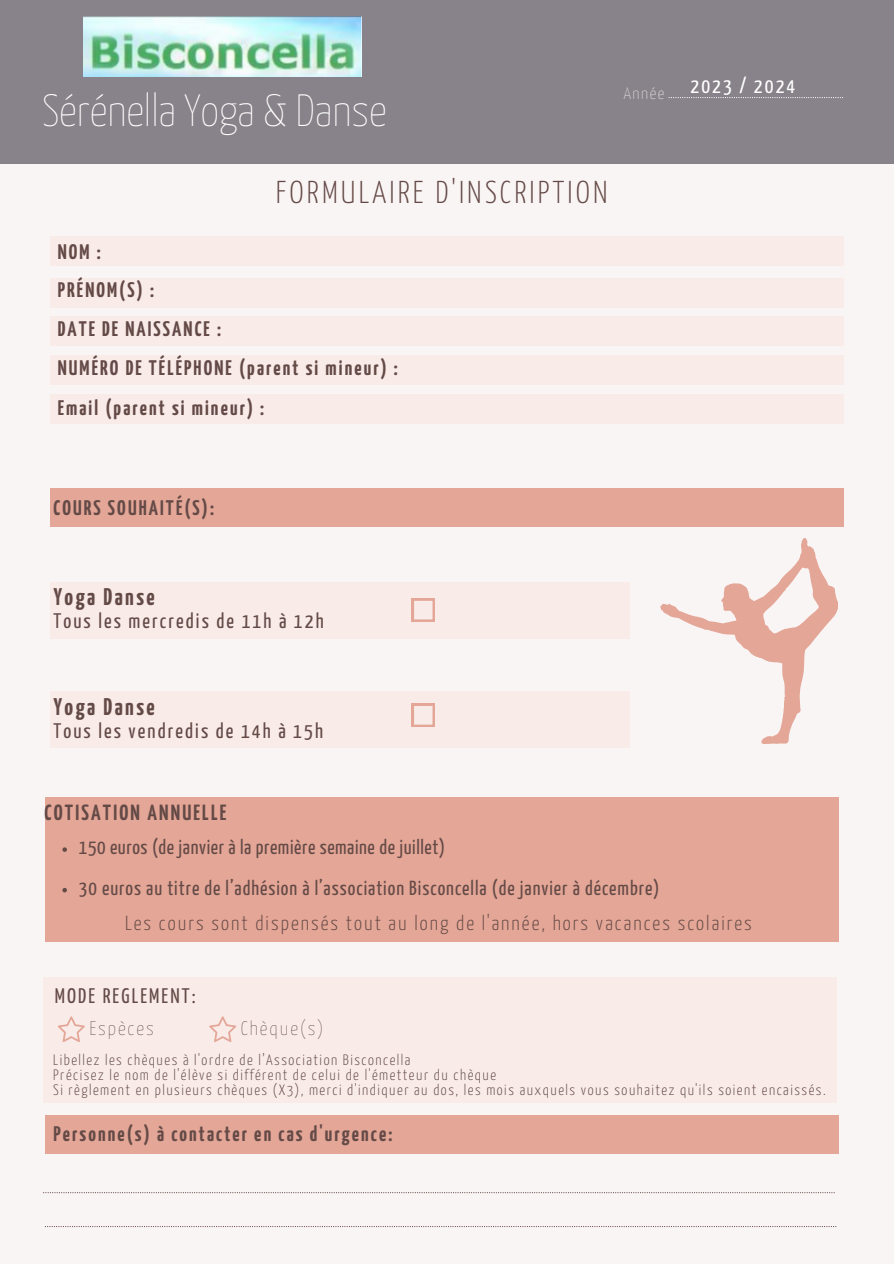
<style>
.page{position:relative;width:894px;height:1264px;background:#fff}
.page>*{position:absolute;margin:0;border:0;box-sizing:border-box;transform-origin:0 0}
.t1{font:200 45px "Yanone Kaffeesatz";color:#fff}
.t2{font:300 31.5px "Yanone Kaffeesatz";letter-spacing:.1em;color:#644a47}
.t3{font:700 24px "Yanone Kaffeesatz";letter-spacing:.1em;color:#644a47}
.t4{font:700 21.9px "Yanone Kaffeesatz";letter-spacing:.1em;color:#644a47}
.t5{font:700 21px "Yanone Kaffeesatz";letter-spacing:.1em;color:#644a47}
.t6{font:21px "Yanone Kaffeesatz";letter-spacing:.1em;color:#644a47}
.t7{font:21px "Yanone Kaffeesatz";letter-spacing:.1em;color:#fff}
.t8{font:20.25px "Yanone Kaffeesatz";letter-spacing:.045em;color:#644a47}
.t9{font:300 20.25px "Yanone Kaffeesatz";letter-spacing:.1em;color:#644a47}
.t10{font:200 19.5px "Yanone Kaffeesatz";letter-spacing:.1em;color:#644a47}
.t11{font:200 16.5px "Yanone Kaffeesatz";letter-spacing:.1em;color:#fff}
.t12{font:300 15px "Yanone Kaffeesatz";letter-spacing:.1em;color:#644a47}
</style>
<div class="page">
<div style="left:0;top:0;width:893px;height:1263px;background:#faf5f5"></div>
<div style="left:0;top:0;width:893px;height:163px;background:#88838a"></div>
<svg style="left:668px;top:97px;width:173px;height:1px"></svg>
<svg style="left:45px;top:1226px;width:791px;height:1px"></svg>
<svg style="left:43px;top:1192px;width:791px;height:1px"></svg>
<div style="left:50px;top:236px;width:793px;height:30px;background:#f8ebe8"></div>
<div style="left:50px;top:316px;width:793px;height:30px;background:#f8ebe8"></div>
<div style="left:50px;top:277px;width:793px;height:30px;background:#f8ebe8"></div>
<div style="left:50px;top:355px;width:793px;height:30px;background:#f8ebe8"></div>
<div style="left:50px;top:394px;width:793px;height:30px;background:#f8ebe8"></div>
<div style="left:50px;top:488px;width:793px;height:39px;background:#e4a696"></div>
<div style="left:45px;top:1114px;width:793px;height:39px;background:#e4a696"></div>
<div style="left:43px;top:977px;width:793px;height:125px;background:#f8ebe8"></div>
<svg style="left:58px;top:1016px;width:27px;height:26px"></svg>
<svg style="left:209px;top:1016px;width:27px;height:26px"></svg>
<svg style="left:660px;top:538px;width:177px;height:206px"></svg>
<div style="left:45px;top:797px;width:793px;height:144px;background:#e4a696"></div>
<div style="left:50px;top:582px;width:579px;height:56px;background:#f8ebe8"></div>
<svg style="left:411px;top:598px;width:23px;height:23px"></svg>
<div style="left:50px;top:691px;width:579px;height:57px;background:#f8ebe8"></div>
<svg style="left:411px;top:703px;width:23px;height:24px"></svg>
<img style="left:83px;top:17px;width:279px;height:59px">
<svg style="left:62px;top:847px;width:5px;height:4px"></svg>
<svg style="left:62px;top:888px;width:5px;height:4px"></svg>
<p class="t1" style="left:42px;top:92px;width:346px">Sérénella Yoga &amp; Danse</p>
<p class="t11" style="left:623px;top:86px;width:42px">Année</p>
<p class="t2" style="left:276px;top:180px;width:333px">FORMULAIRE D'INSCRIPTION</p>
<p class="t5" style="left:58px;top:243px;width:44px">NOM :</p>
<p class="t5" style="left:58px;top:282px;width:98px">PRÉNOM(S) :</p>
<p class="t5" style="left:58px;top:321px;width:165px">DATE DE NAISSANCE :</p>
<p class="t5" style="left:58px;top:359px;width:341px">NUMÉRO DE TÉLÉPHONE (parent si mineur) :</p>
<p class="t5" style="left:58px;top:399px;width:208px">Email (parent si mineur) :</p>
<p class="t7" style="left:690px;top:77px;width:106px">2023 / 2024</p>
<p class="t5" style="left:53px;top:499px;width:162px">COURS SOUHAITÉ(S):</p>
<p class="t3" style="left:53px;top:587px;width:103px">Yoga Danse</p>
<p class="t6" style="left:53px;top:612px;width:272px">Tous les mercredis de 11h à 12h</p>
<p class="t3" style="left:53px;top:697px;width:103px">Yoga Danse</p>
<p class="t6" style="left:53px;top:722px;width:271px">Tous les vendredis de 14h à 15h</p>
<p class="t4" style="left:44px;top:804px;width:183px">COTISATION ANNUELLE</p>
<p class="t8" style="left:79px;top:839px;width:367px">150 euros (de janvier à la première semaine de juillet)</p>
<p class="t8" style="left:79px;top:879px;width:581px">30 euros au titre de l’adhésion à l’association Bisconcella (de janvier à décembre)</p>
<p class="t9" style="left:125px;top:914px;width:628px">Les cours sont dispensés tout au long de l'année, hors vacances scolaires</p>
<p class="t6" style="left:55px;top:987px;width:142px">MODE REGLEMENT:</p>
<p class="t10" style="left:89px;top:1020px;width:66px">Espèces</p>
<p class="t10" style="left:241px;top:1020px;width:84px">Chèque(s)</p>
<p class="t12" style="left:53px;top:1054px;width:358px">Libellez les chèques à l'ordre de l’Association Bisconcella</p>
<p class="t12" style="left:53px;top:1069px;width:444px">Précisez le nom de l'élève si différent de celui de l'émetteur du chèque</p>
<p class="t12" style="left:53px;top:1083px;width:773px">Si règlement en plusieurs chèques (X3), merci d'indiquer au dos, les mois auxquels vous souhaitez qu'ils soient encaissés.</p>
<p class="t5" style="left:53px;top:1125px;width:340px">Personne(s) à contacter en cas d'urgence:</p>
</div>
